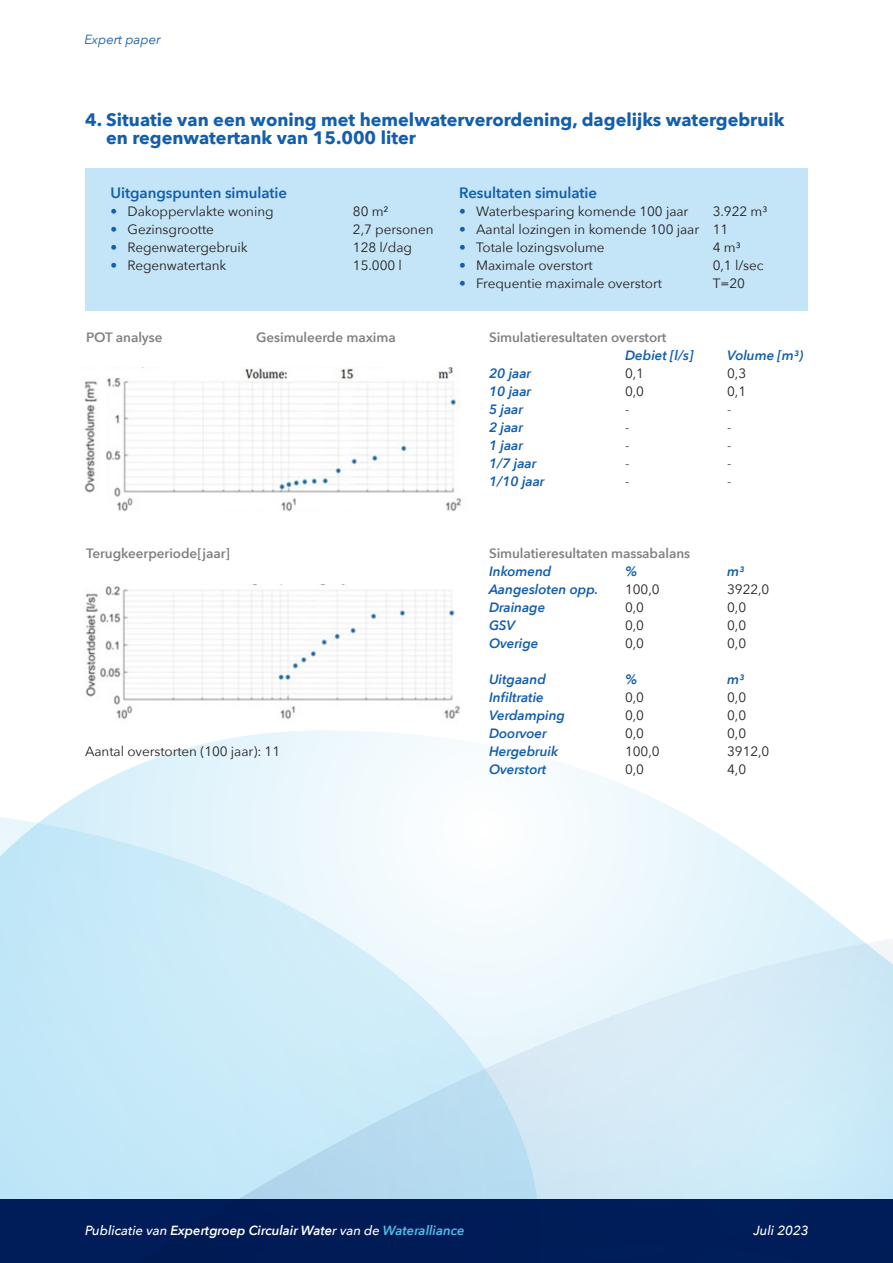
<style>
.page{position:relative;width:893px;height:1263px;background:#fff}
.page>*{position:absolute;margin:0;border:0;box-sizing:border-box;transform-origin:0 0}
.t1{font:700 18px/18px "Avenir Next";color:#135ead}
.t2{font:600 15px "Avenir Next";letter-spacing:-.005em;color:#135ead}
.t3{font:13.5px "Avenir Next";letter-spacing:-.005em;color:#231f20}
.t4{font:italic 600 13.5px "Avenir Next";letter-spacing:-.005em;color:#135ead}
.t5{font:600 13.5px "Avenir Next";letter-spacing:-.005em;color:#808285}
.t6{font:italic 600 13.2px "Avenir Next";letter-spacing:-.005em;color:#fff}
.t7{font:italic 13.2px "Avenir Next";letter-spacing:-.005em;color:#135ead}
.t8{font:italic 500 13.2px "Avenir Next";letter-spacing:-.005em;color:#fff}
.s1{color:#135ead}
.s2{font-weight:500}
.s3{color:#4fbdec}
</style>
<div class="page">
<svg style="left:62px;top:733px;width:780px;height:191px"></svg>
<svg style="left:540px;top:924px;width:353px;height:275px;background:#d7edf7"></svg>
<svg style="left:0;top:806px;width:540px;height:393px;fill:#cbebf9"></svg>
<div style="left:85px;top:168px;width:723px;height:142px;background:#c4e4f7"></div>
<img style="left:106px;top:367px;width:356px;height:145px">
<img style="left:84px;top:381px;width:13px;height:112px">
<img style="left:85px;top:586px;width:375px;height:147px">
<div style="left:0;top:1199px;width:893px;height:64px;background:#00215d"></div>
<p class="t7" style="left:84px;top:28px;width:78px">Expert paper</p>
<p class="t1" style="left:106px;top:110px;width:680px;text-indent:-21px">4. Situatie van een woning met hemelwaterverordening, dagelijks watergebruik en regenwatertank van 15.000 liter</p>
<p class="t2" style="left:111px;top:180px;width:178px">Uitgangspunten simulatie</p>
<p class="t3" style="left:111px;top:200px;width:165px"><span class="s1">•</span> Dakoppervlakte woning</p>
<p class="t3" style="left:353px;top:200px;width:37px">80 m²</p>
<p class="t3" style="left:111px;top:218px;width:105px"><span class="s1">•</span> Gezinsgrootte</p>
<p class="t3" style="left:353px;top:218px;width:82px">2,7 personen</p>
<p class="t3" style="left:111px;top:236px;width:139px"><span class="s1">•</span> Regenwatergebruik</p>
<p class="t3" style="left:353px;top:236px;width:61px">128 l/dag</p>
<p class="t3" style="left:111px;top:254px;width:117px"><span class="s1">•</span> Regenwatertank</p>
<p class="t3" style="left:353px;top:254px;width:50px">15.000 l</p>
<p class="t2" style="left:459px;top:180px;width:139px">Resultaten simulatie</p>
<p class="t3" style="left:459px;top:200px;width:231px"><span class="s1">•</span> Waterbesparing komende 100 jaar</p>
<p class="t3" style="left:713px;top:200px;width:56px">3.922 m³</p>
<p class="t3" style="left:459px;top:218px;width:271px"><span class="s1">•</span> Aantal lozingen in komende 100 jaar 11</p>
<p class="t3" style="left:459px;top:236px;width:147px"><span class="s1">•</span> Totale lozingsvolume</p>
<p class="t3" style="left:713px;top:236px;width:29px">4 m³</p>
<p class="t3" style="left:459px;top:254px;width:135px"><span class="s1">•</span> Maximale overstort</p>
<p class="t3" style="left:713px;top:254px;width:52px">0,1 l/sec</p>
<p class="t3" style="left:459px;top:272px;width:204px"><span class="s1">•</span> Frequentie maximale overstort</p>
<p class="t3" style="left:713px;top:272px;width:34px">T=20</p>
<p class="t5" style="left:86px;top:326px;width:78px">POT analyse</p>
<p class="t5" style="left:256px;top:326px;width:141px">Gesimuleerde maxima</p>
<p class="t5" style="left:86px;top:542px;width:145px">Terugkeerperiode[jaar]</p>
<p class="t3" style="left:85px;top:740px;width:197px">Aantal overstorten (100 jaar): 11</p>
<p class="t5" style="left:489px;top:326px;width:179px">Simulatieresultaten overstort</p>
<p class="t4" style="left:625px;top:344px;width:70px">Debiet [l/s]</p>
<p class="t4" style="left:727px;top:344px;width:78px">Volume [m³)</p>
<p class="t4" style="left:489px;top:362px;width:44px">20 jaar</p>
<p class="t3" style="left:625px;top:362px;width:21px">0,1</p>
<p class="t3" style="left:727px;top:362px;width:21px">0,3</p>
<p class="t4" style="left:489px;top:380px;width:44px">10 jaar</p>
<p class="t3" style="left:625px;top:380px;width:21px">0,0</p>
<p class="t3" style="left:727px;top:380px;width:21px">0,1</p>
<p class="t4" style="left:489px;top:398px;width:36px">5 jaar</p>
<p class="t3" style="left:625px;top:398px;width:6px">-</p>
<p class="t3" style="left:727px;top:398px;width:6px">-</p>
<p class="t4" style="left:489px;top:416px;width:36px">2 jaar</p>
<p class="t3" style="left:625px;top:416px;width:6px">-</p>
<p class="t3" style="left:727px;top:416px;width:6px">-</p>
<p class="t4" style="left:489px;top:434px;width:36px">1 jaar</p>
<p class="t3" style="left:625px;top:434px;width:6px">-</p>
<p class="t3" style="left:727px;top:434px;width:6px">-</p>
<p class="t4" style="left:489px;top:452px;width:49px">1/7 jaar</p>
<p class="t3" style="left:625px;top:452px;width:6px">-</p>
<p class="t3" style="left:727px;top:452px;width:6px">-</p>
<p class="t4" style="left:489px;top:470px;width:57px">1/10 jaar</p>
<p class="t3" style="left:625px;top:470px;width:6px">-</p>
<p class="t3" style="left:727px;top:470px;width:6px">-</p>
<p class="t5" style="left:489px;top:542px;width:203px">Simulatieresultaten massabalans</p>
<p class="t4" style="left:489px;top:560px;width:64px">Inkomend</p>
<p class="t4" style="left:625px;top:560px;width:14px">%</p>
<p class="t4" style="left:727px;top:560px;width:19px">m³</p>
<p class="t4" style="left:489px;top:578px;width:111px">Aangesloten opp.</p>
<p class="t3" style="left:625px;top:578px;width:36px">100,0</p>
<p class="t3" style="left:727px;top:578px;width:44px">3922,0</p>
<p class="t4" style="left:489px;top:596px;width:58px">Drainage</p>
<p class="t3" style="left:625px;top:596px;width:21px">0,0</p>
<p class="t3" style="left:727px;top:596px;width:21px">0,0</p>
<p class="t4" style="left:489px;top:614px;width:28px">GSV</p>
<p class="t3" style="left:625px;top:614px;width:21px">0,0</p>
<p class="t3" style="left:727px;top:614px;width:21px">0,0</p>
<p class="t4" style="left:489px;top:632px;width:51px">Overige</p>
<p class="t3" style="left:625px;top:632px;width:21px">0,0</p>
<p class="t3" style="left:727px;top:632px;width:21px">0,0</p>
<p class="t4" style="left:489px;top:668px;width:58px">Uitgaand</p>
<p class="t4" style="left:625px;top:668px;width:14px">%</p>
<p class="t4" style="left:727px;top:668px;width:19px">m³</p>
<p class="t4" style="left:489px;top:686px;width:56px">Infiltratie</p>
<p class="t3" style="left:625px;top:686px;width:21px">0,0</p>
<p class="t3" style="left:727px;top:686px;width:21px">0,0</p>
<p class="t4" style="left:489px;top:704px;width:78px">Verdamping</p>
<p class="t3" style="left:625px;top:704px;width:21px">0,0</p>
<p class="t3" style="left:727px;top:704px;width:21px">0,0</p>
<p class="t4" style="left:489px;top:722px;width:59px">Doorvoer</p>
<p class="t3" style="left:625px;top:722px;width:21px">0,0</p>
<p class="t3" style="left:727px;top:722px;width:21px">0,0</p>
<p class="t4" style="left:489px;top:740px;width:71px">Hergebruik</p>
<p class="t3" style="left:625px;top:740px;width:36px">100,0</p>
<p class="t3" style="left:727px;top:740px;width:44px">3912,0</p>
<p class="t4" style="left:489px;top:758px;width:59px">Overstort</p>
<p class="t3" style="left:625px;top:758px;width:21px">0,0</p>
<p class="t3" style="left:727px;top:758px;width:21px">4,0</p>
<p class="t6" style="left:85px;top:1219px;width:381px"><span class="s2">Publicatie van</span> Expertgroep Circulair Wate<span class="s2">r van de</span> <span class="s3">Wateralliance</span></p>
<p class="t8" style="left:753px;top:1219px;width:57px">Juli 2023</p>
</div>
